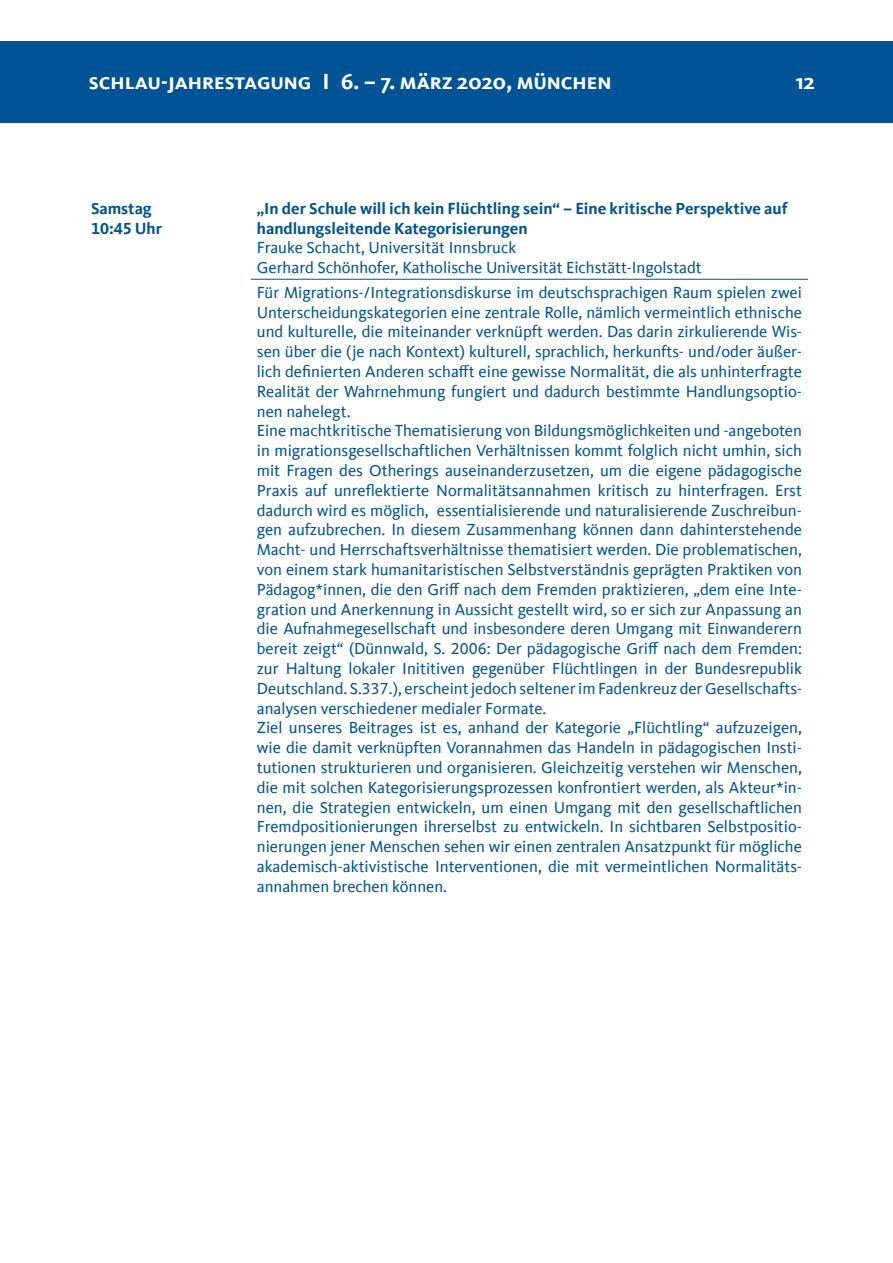
<style>
.page{position:relative;width:893px;height:1263px;background:#fff}
.page>*{position:absolute;margin:0;border:0;box-sizing:border-box;transform-origin:0 0}
.t1{font:700 22.5px "Kievit Sc Offc";color:#fff}
.t2{font:16.5px/19.8px "Kievit Offc";color:#005495}
.t3{font:700 16.5px/19.8px "Kievit Offc";color:#005495}
</style>
<div class="page">
<div style="left:0;top:41px;width:893px;height:82px;background:#005495"></div>
<hr style="left:251px;top:279px;width:557px;height:1px;background:#005495">
<h1 class="t1" style="left:89px;top:68px;width:524px">schlau-jahrestagung II 6. – 7. märz 2020, münchen</h1>
<h1 class="t1" style="left:346px;top:68px;width:340px">24. - 25. November 2017, München</h1>
<h1 class="t1" style="left:795px;top:68px;width:14px">8</h1>
<h1 class="t1" style="left:89px;top:68px;width:13px">S</h1>
<h1 class="t1" style="left:150px;top:68px;width:168px">U-Jahrestagung</h1>
<h1 class="t1" style="left:795px;top:68px;width:21px">12</h1>
<p class="t3" style="left:91px;top:198px;width:73px">Samstag<br>10:45 Uhr</p>
<p class="t3" style="left:257px;top:198px;width:532px">„In der Schule will ich kein Flüchtling sein“ – Eine kritische Perspektive auf handlungsleitende Kategorisierungen</p>
<p class="t2" style="left:257px;top:238px;width:446px">Frauke Schacht, Universität Innsbruck<br>Gerhard Schönhofer, Katholische Universität Eichstätt-Ingolstadt</p>
<p class="t2" style="left:257px;top:283px;width:547px">Für Migrations-/Integrationsdiskurse im deutschsprachigen Raum spielen zwei Unterscheidungskategorien eine zentrale Rolle, nämlich vermeintlich ethnische und kulturelle, die miteinander verknüpft werden. Das darin zirkulierende Wis&shy;sen über die (je nach Kontext) kulturell, sprachlich, herkunfts- und/oder äußer&shy;lich definierten Anderen schafft eine gewisse Normalität, die als unhinterfragte Realität der Wahrnehmung fungiert und dadurch bestimmte Handlungsoptio&shy;nen nahelegt.<br>Eine machtkritische Thematisierung von Bildungsmöglichkeiten und -angeboten in migrationsgesellschaftlichen Verhältnissen kommt folglich nicht umhin, sich mit Fragen des Otherings auseinanderzusetzen, um die eigene pädagogische Praxis auf unreflektierte Normalitätsannahmen kritisch zu hinterfragen. Erst dadurch wird es möglich, essentialisierende und naturalisierende Zuschreibun&shy;gen aufzubrechen. In diesem Zusammenhang können dann dahinterstehende Macht- und Herrschaftsverhältnisse thematisiert werden. Die problematischen, von einem stark humanitaristischen Selbstverständnis geprägten Praktiken von Pädagog*innen, die den Griff nach dem Fremden praktizieren, „dem eine Inte&shy;gration und Anerkennung in Aussicht gestellt wird, so er sich zur Anpassung an die Aufnahmegesellschaft und insbesondere deren Umgang mit Einwanderern bereit zeigt“ (Dünnwald, S. 2006: Der pädagogische Griff nach dem Fremden: zur Haltung lokaler Inititiven gegenüber Flüchtlingen in der Bundesrepublik Deutschland. S.337.), erscheint jedoch seltener im Fadenkreuz der Gesellschafts&shy;analysen verschiedener medialer Formate.<br>Ziel unseres Beitrages ist es, anhand der Kategorie „Flüchtling“ aufzuzeigen, wie die damit verknüpften Vorannahmen das Handeln in pädagogischen Insti&shy;tutionen strukturieren und organisieren. Gleichzeitig verstehen wir Menschen, die mit solchen Kategorisierungsprozessen konfrontiert werden, als Akteur*in&shy;nen, die Strategien entwickeln, um einen Umgang mit den gesellschaftlichen Fremdpositionierungen ihrerselbst zu entwickeln. In sichtbaren Selbstpositio&shy;nierungen jener Menschen sehen wir einen zentralen Ansatzpunkt für mögliche akademisch-aktivistische Interventionen, die mit vermeintlichen Normalitäts&shy;annahmen brechen können.</p>
</div>
